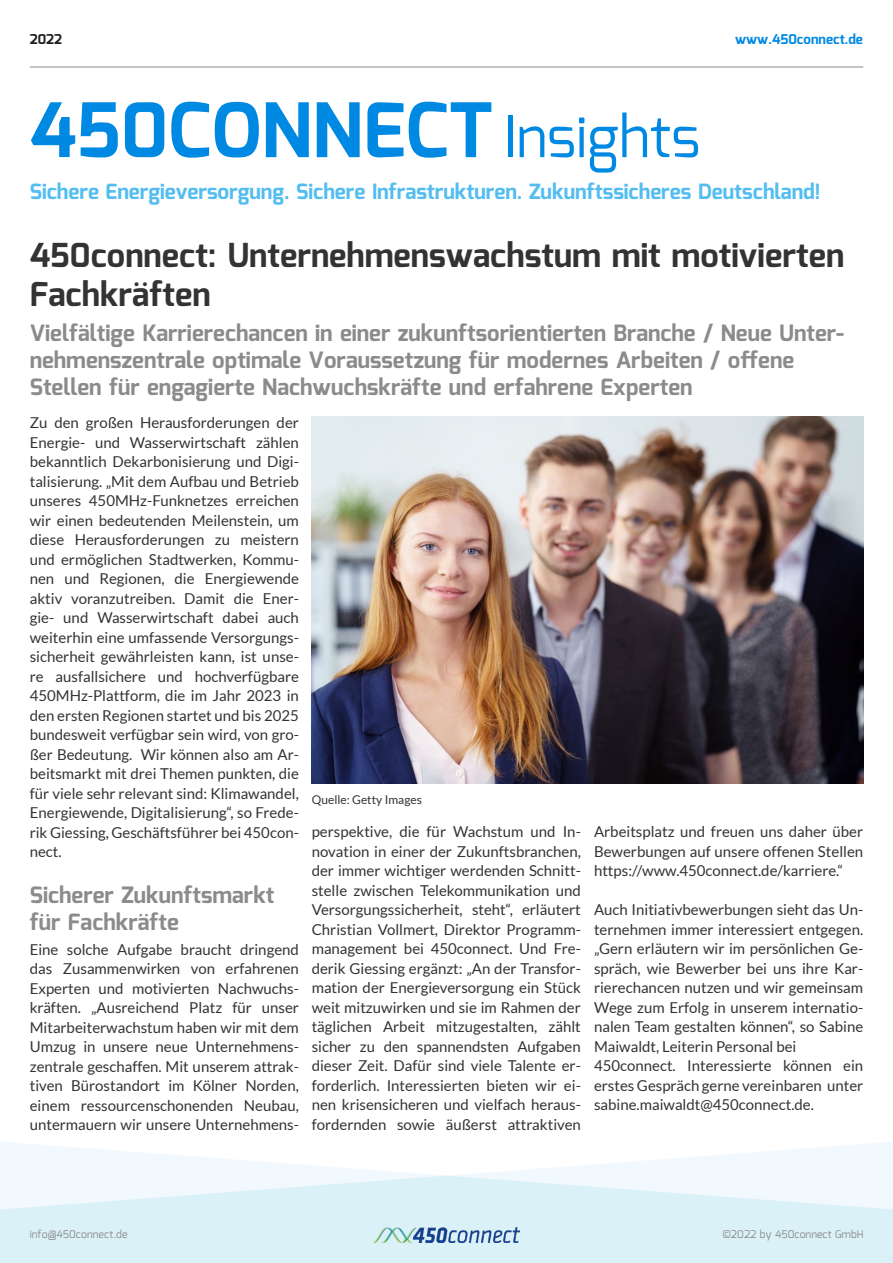
<style>
.page{position:relative;width:893px;height:1263px;background:#fff}
.page>*{position:absolute;margin:0;border:0;box-sizing:border-box;transform-origin:0 0}
.t1{font:700 75px "Mina";color:#0089e2}
.t2{font:700 33px/39.6px "Mina";color:#333}
.t3{font:700 22.5px/27px "Mina";color:#8b8b8b}
.t4{font:700 21px "Mina";letter-spacing:-.005em;color:#53bdf0}
.t5{font:15px/19.5px "Lato";color:#333;text-align:justify}
.t6{font:700 13.5px "Mina";color:#0089e2}
.t7{font:700 13.5px "Mina";color:#231f20}
.t8{font:12px "Lato";color:#333}
.t9{font:10.5px "Mina";color:#8b8b8b}
.s1{font-weight:400;font-size:57px}
</style>
<div class="page">
<svg style="left:0;top:1142px;width:893px;height:33px"></svg>
<svg style="left:0;top:1175px;width:893px;height:88px;fill:#daf1f7"></svg>
<img style="left:373px;top:1228px;width:147px;height:14px">
<hr style="left:30px;top:67px;width:833px;height:1px;background:#8b8b8b">
<img style="left:312px;top:416px;width:551px;height:368px">
<p class="t7" style="left:30px;top:32px;width:34px">2022</p>
<p class="t6" style="left:735px;top:32px;width:130px">www.450connect.de</p>
<p class="t1" style="left:30px;top:87px;width:672px">450CONNECT <span class="s1">Insights</span></p>
<p class="t4" style="left:30px;top:180px;width:792px">Sichere Energieversorgung. Sichere Infrastrukturen. Zukunftssicheres Deutschland!</p>
<p class="t2" style="left:30px;top:235px;width:816px">450connect: Unternehmenswachstum mit motivierten<br>Fachkräften</p>
<p class="t3" style="left:30px;top:320px;width:816px">Vielfältige Karrierechancen in einer zukunftsorientierten Branche / Neue Unter&shy;nehmenszentrale optimale Voraussetzung für modernes Arbeiten / offene</p>
<p class="t3" style="left:30px;top:374px;width:664px">Stellen für engagierte Nachwuchskräfte und erfahrene Experten</p>
<p class="t5" style="left:30px;top:413px;width:271px">Zu den großen Herausforderungen der Energie- und Wasserwirtschaft zählen bekanntlich Dekarbonisierung und Digi&shy;talisierung. „Mit dem Aufbau und Betrieb unseres 450MHz-Funknetzes erreichen wir einen bedeutenden Meilenstein, um diese Herausforderungen zu meistern und ermöglichen Stadtwerken, Kommu&shy;nen und Regionen, die Energiewende aktiv voranzutreiben. Damit die Ener&shy;gie- und Wasserwirtschaft dabei auch weiterhin eine umfassende Versorgungs&shy;sicherheit gewährleisten kann, ist unse&shy;re ausfallsichere und hochverfügbare 450MHz-Plattform, die im Jahr 2023 in den ersten Regionen startet und bis 2025 bundesweit verfügbar sein wird, von gro&shy;ßer Bedeutung. Wir können also am Ar&shy;beitsmarkt mit drei Themen punkten, die für viele sehr relevant sind: Klimawandel, Energiewende, Digitalisierung“, so Frede&shy;rik Giessing, Geschäftsführer bei 450con&shy;nect.</p>
<p class="t3" style="left:30px;top:881px;width:246px">Sicherer Zukunftsmarkt für Fachkräfte</p>
<p class="t5" style="left:30px;top:939px;width:271px">Eine solche Aufgabe braucht dringend das Zusammenwirken von erfahrenen Experten und motivierten Nachwuchs&shy;kräften. „Ausreichend Platz für unser Mitarbeiterwachstum haben wir mit dem Umzug in unsere neue Unternehmens&shy;zentrale geschaffen. Mit unserem attrak&shy;tiven Bürostandort im Kölner Norden, einem ressourcenschonenden Neubau, untermauern wir unsere Unternehmens-</p>
<p class="t8" style="left:312px;top:793px;width:112px">Quelle: Getty Images</p>
<p class="t5" style="left:312px;top:822px;width:271px">perspektive, die für Wachstum und In&shy;novation in einer der Zukunftsbranchen, der immer wichtiger werdenden Schnitt&shy;stelle zwischen Telekommunikation und Versorgungssicherheit, steht“, erläutert Christian Vollmert, Direktor Programm&shy;management bei 450connect. Und Fre&shy;derik Giessing ergänzt: „An der Transfor&shy;mation der Energieversorgung ein Stück weit mitzuwirken und sie im Rahmen der täglichen Arbeit mitzugestalten, zählt sicher zu den spannendsten Aufgaben dieser Zeit. Dafür sind viele Talente er&shy;forderlich. Interessierten bieten wir ei&shy;nen krisensicheren und vielfach heraus&shy;fordernden sowie äußerst attraktiven</p>
<p class="t5" style="left:594px;top:822px;width:271px">Arbeitsplatz und freuen uns daher über Bewerbungen auf unsere offenen Stellen https://www.450connect.de/karriere.“</p>
<p class="t5" style="left:594px;top:900px;width:271px">Auch Initiativbewerbungen sieht das Un&shy;ternehmen immer interessiert entgegen. „Gern erläutern wir im persönlichen Ge&shy;spräch, wie Bewerber bei uns ihre Kar&shy;rierechancen nutzen und wir gemeinsam Wege zum Erfolg in unserem internatio&shy;nalen Team gestalten können“, so Sabine Maiwaldt, Leiterin Personal bei</p>
<p class="t5" style="left:594px;top:1056px;width:271px">450connect. Interessierte können ein erstes Gespräch gerne vereinbaren unter</p>
<p class="t5" style="left:594px;top:1095px;width:221px">sabine.maiwaldt@450connect.de.</p>
<p class="t9" style="left:30px;top:1227px;width:99px">info@450connect.de</p>
<p class="t9" style="left:722px;top:1227px;width:143px">©2022 by 450connect GmbH</p>
</div>
